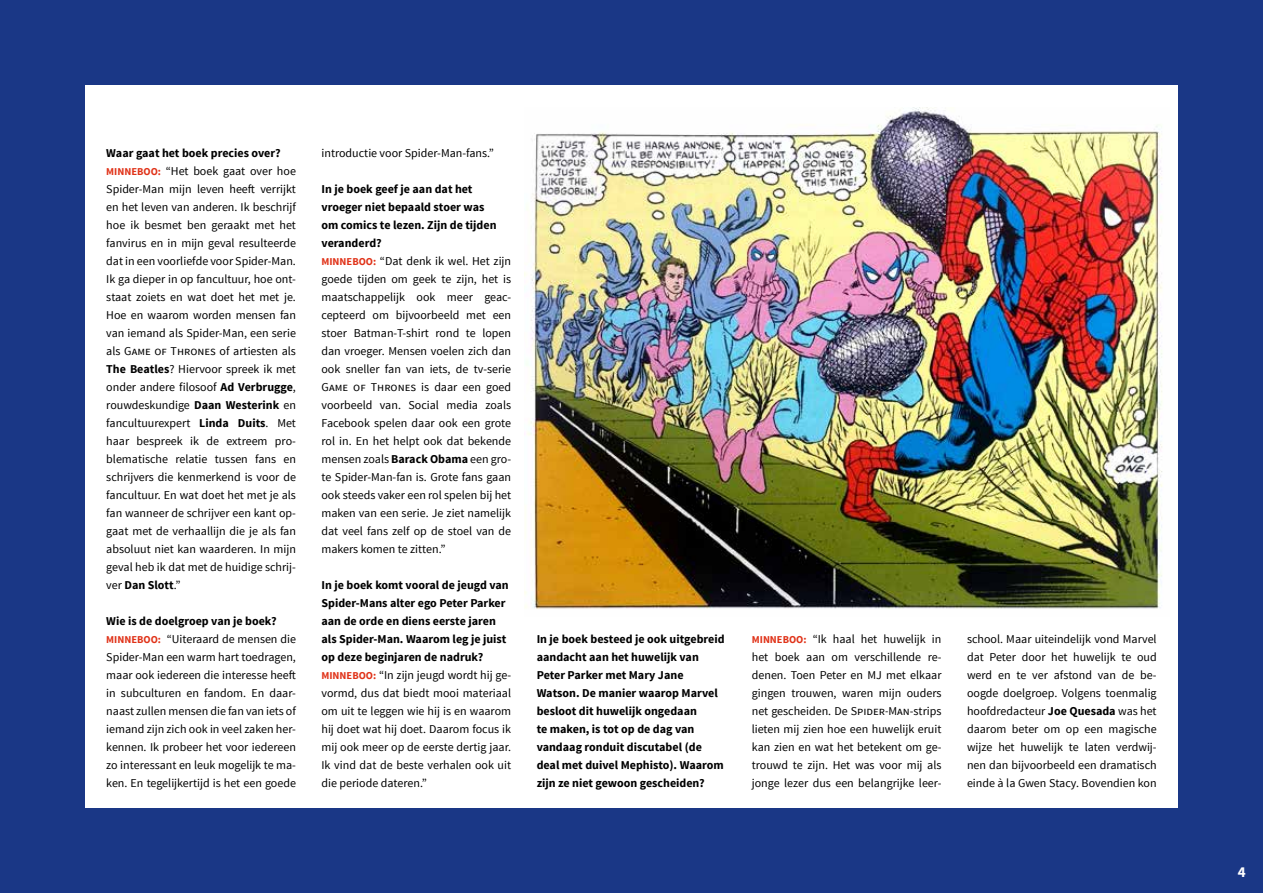
<style>
.page{position:relative;width:1263px;height:893px;background:#1a3786}
.page>*{position:absolute;margin:0;border:0;box-sizing:border-box;transform-origin:0 0}
.t1{font:700 15px "Source Sans Pro";color:#fff}
.t2{font:12px/18px "Source Sans Pro";color:#000}
.t3{font:700 12px/18px "Source Sans Pro";color:#000}
.s1{font-weight:700}
.s2{font-weight:700;font-size:10.5px;color:#e03218}
</style>
<div class="page">
<div style="left:85px;top:85px;width:1093px;height:723px;background:#fff"></div>
<img style="left:524px;top:107px;width:639px;height:502px">
<p class="t2" style="left:106px;top:144px;width:191px"><span class="s1">Waar gaat het boek precies over?<br></span><span class="s2">Minneboo:</span> “Het boek gaat over hoe Spider-Man mijn leven heeft verrijkt en het leven van anderen. Ik beschrijf hoe ik besmet ben geraakt met het fanvirus en in mijn geval resulteerde dat in een voorliefde voor Spider-Man.<br>Ik ga dieper in op fancultuur, hoe ont&shy;staat zoiets en wat doet het met je.<br>Hoe en waarom worden mensen fan van iemand als Spider-Man, een serie als Game of Thrones of artiesten als <span class="s1">The Beatles</span>? Hiervoor spreek ik met onder andere filosoof <span class="s1">Ad Verbrugge</span>, rouwdeskundige <span class="s1">Daan Westerink</span> en fancultuurexpert <span class="s1">Linda Duits</span>. Met haar bespreek ik de extreem pro&shy;blematische relatie tussen fans en schrijvers die kenmerkend is voor de fancultuur. En wat doet het met je als fan wanneer de schrijver een kant op&shy;gaat met de verhaallijn die je als fan absoluut niet kan waarderen. In mijn geval heb ik dat met de huidige schrij&shy;ver <span class="s1">Dan Slott</span>.”</p>
<p class="t2" style="left:106px;top:612px;width:191px"><span class="s1">Wie is de doelgroep van je boek?<br></span><span class="s2">Minneboo:</span> “Uiteraard de mensen die Spider-Man een warm hart toedragen, maar ook iedereen die interesse heeft in subculturen en fandom. En daar&shy;naast zullen mensen die fan van iets of iemand zijn zich ook in veel zaken her&shy;kennen. Ik probeer het voor iedereen zo interessant en leuk mogelijk te ma&shy;ken. En tegelijkertijd is het een goede</p>
<p class="t2" style="left:321px;top:144px;width:174px">introductie voor Spider-Man-fans.”</p>
<p class="t2" style="left:321px;top:180px;width:191px"><span class="s1">In je boek geef je aan dat het vroeger niet bepaald stoer was<br>om comics te lezen. Zijn de tijden veranderd?<br></span><span class="s2">Minneboo:</span> “Dat denk ik wel. Het zijn goede tijden om geek te zijn, het is maatschappelijk ook meer geac&shy;cepteerd om bijvoorbeeld met een stoer Batman-T-shirt rond te lopen dan vroeger. Mensen voelen zich dan ook sneller fan van iets, de tv-serie<br>Game of Thrones is daar een goed voorbeeld van. Social media zoals<br>Facebook spelen daar ook een grote rol in. En het helpt ook dat bekende mensen zoals <span class="s1">Barack Obama</span> een gro&shy;te Spider-Man-fan is. Grote fans gaan ook steeds vaker een rol spelen bij het maken van een serie. Je ziet namelijk dat veel fans zelf op de stoel van de makers komen te zitten.”</p>
<p class="t2" style="left:321px;top:576px;width:191px"><span class="s1">In je boek komt vooral de jeugd van Spider-Mans alter ego Peter Parker aan de orde en diens eerste jaren als Spider-Man. Waarom leg je juist op deze beginjaren de nadruk?<br></span><span class="s2">Minneboo:</span> “In zijn jeugd wordt hij ge&shy;vormd, dus dat biedt mooi materiaal om uit te leggen wie hij is en waarom hij doet wat hij doet. Daarom focus ik mij ook meer op de eerste dertig jaar.<br>Ik vind dat de beste verhalen ook uit die periode dateren.”</p>
<p class="t3" style="left:537px;top:630px;width:189px">In je boek besteed je ook uitgebreid aandacht aan het huwelijk van<br>Peter Parker met Mary Jane<br>Watson. De manier waarop Marvel besloot dit huwelijk ongedaan<br>te maken, is tot op de dag van vandaag ronduit discutabel (de deal met duivel Mephisto). Waarom zijn ze niet gewoon gescheiden?</p>
<p class="t2" style="left:752px;top:630px;width:191px;text-align:justify"><span class="s2">Minneboo:</span> “Ik haal het huwelijk in het boek aan om verschillende re&shy;denen. Toen Peter en MJ met elkaar gingen trouwen, waren mijn ouders net gescheiden. De Spider-Man-strips lieten mij zien hoe een huwelijk eruit kan zien en wat het betekent om ge&shy;trouwd te zijn. Het was voor mij als jonge lezer dus een belangrijke leer-</p>
<p class="t2" style="left:967px;top:630px;width:191px;text-align:justify">school. Maar uiteindelijk vond Marvel dat Peter door het huwelijk te oud werd en te ver afstond van de be&shy;oogde doelgroep. Volgens toenmalig hoofdredacteur <span class="s1">Joe Quesada</span> was het daarom beter om op een magische wijze het huwelijk te laten verdwij&shy;nen dan bijvoorbeeld een dramatisch einde à la Gwen Stacy. Bovendien kon</p>
<p class="t1" style="left:1238px;top:863px;width:9px">4</p>
</div>
